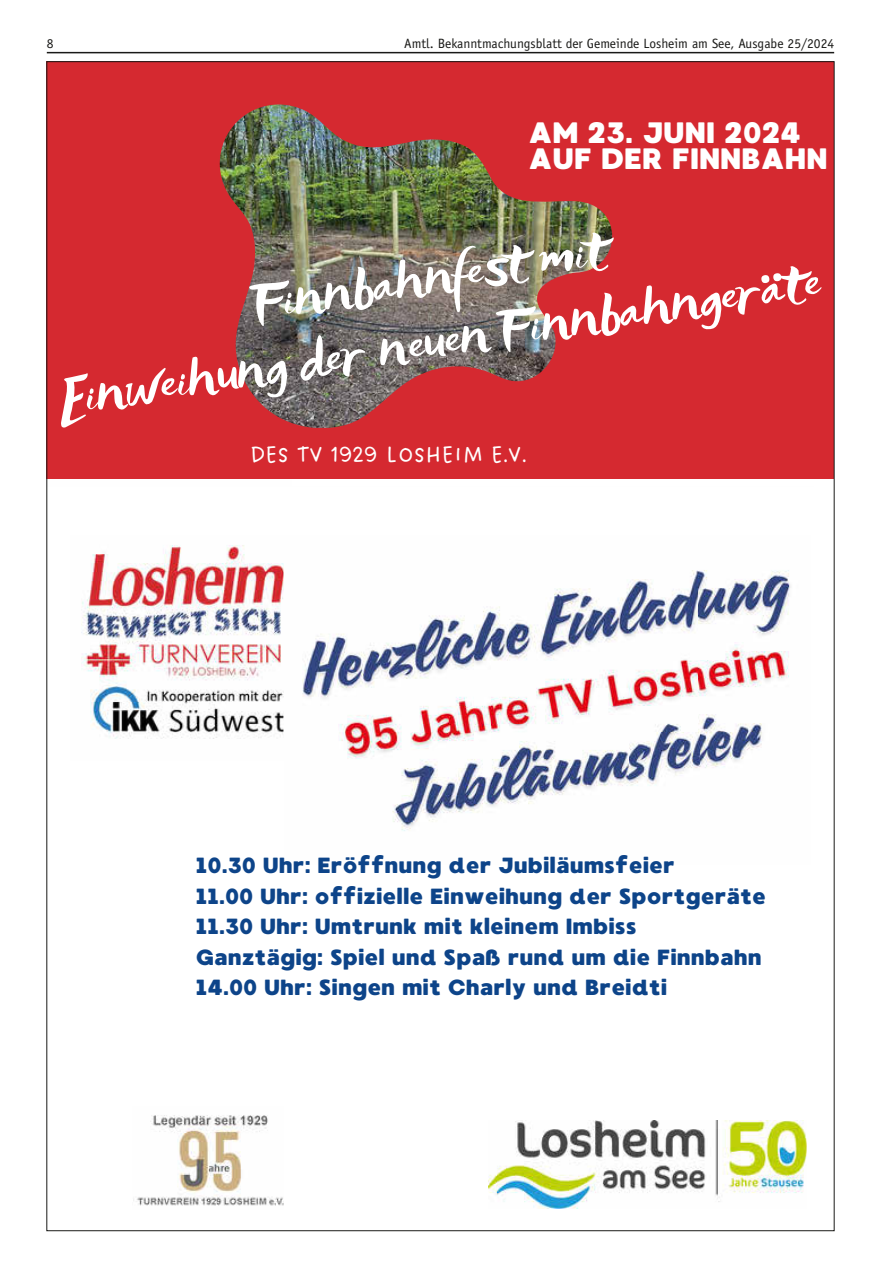
<style>
.page{position:relative;width:881px;height:1263px;background:#fff}
.page>*{position:absolute;margin:0;border:0;box-sizing:border-box;transform-origin:0 0}
.t1{font:53.55px/63.9px "Lifelogo Easy";color:#fff;text-align:center}
.t2{font:29.55px/26px "MADE Waffle Soft";color:#fff}
.t3{font:25.05px "DO Sans Regular";color:#fff}
.t4{font:21.9px/30.5px "MADE Waffle Soft";color:#0d4489}
.t5{font:13.5px "Officina Sans LT";color:#1a1a18}
</style>
<div class="page">
<hr style="left:47px;top:52px;width:786px;height:1px;background:#1a1a18">
<div style="left:47px;top:62px;width:786px;height:425px;background:#d52930"></div>
<div style="left:47px;top:479px;width:786px;height:8px;background:#fff"></div>
<img style="left:220px;top:104px;width:392px;height:324px">
<img style="left:81px;top:545px;width:233px;height:194px">
<img style="left:314px;top:570px;width:384px;height:162px">
<img style="left:698px;top:570px;width:93px;height:198px">
<img style="left:284px;top:732px;width:415px;height:99px">
<img style="left:488px;top:1120px;width:318px;height:88px">
<img style="left:133px;top:1115px;width:150px;height:91px">
<p class="t5" style="left:47px;top:35px;width:8px">8</p>
<p class="t5" style="left:404px;top:35px;width:431px">Amtl. Bekanntmachungsblatt der Gemeinde Losheim am See, Ausgabe 25/2024</p>
<h2 class="t2" style="left:528px;top:121px;width:300px">AM 23. JUNI 2024<br>AUF DER FINNBAHN</h2>
<h1 class="t1" style="left:46px;top:305px;width:769px;rotate:-9deg">Finnbahnfest mit<br>Einweihung der neuen Finnbahngeräte</h1>
<p class="t3" style="left:250px;top:440px;width:279px">DES TV 1929 LOSHEIM E.V.</p>
<p class="t4" style="left:196px;top:851px;width:571px">10.30 Uhr: Eröffnung der Jubiläumsfeier<br>11.00 Uhr: offizielle Einweihung der Sportgeräte 11.30 Uhr: Umtrunk mit kleinem Imbiss Ganztägig: Spiel und Spaß rund um die Finnbahn 14.00 Uhr: Singen mit Charly und Breidti</p>
</div>
